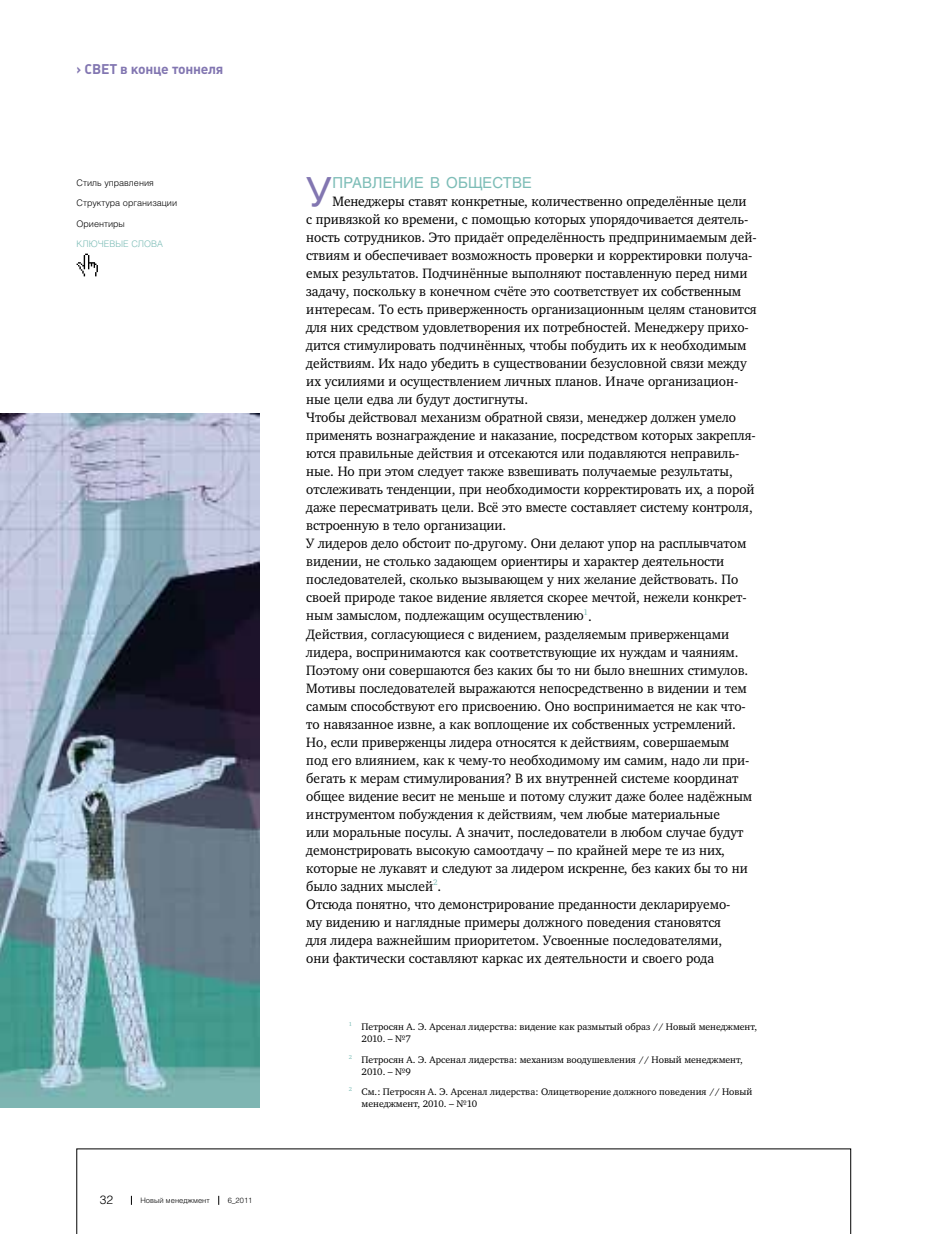
<style>
.page{position:relative;width:936px;height:1234px;background:#fff}
.page>*{position:absolute;margin:0;border:0;box-sizing:border-box;transform-origin:0 0}
.t1{font:39.75px "Helios";color:#8276b1}
.t2{font:15px "Helios";letter-spacing:.01em;color:#7dbdb7}
.t3{font:13.95px/18px "Charter C";letter-spacing:-.005em;color:#000;scale:.96 1}
.t4{font:700 13.95px "Plumb C";letter-spacing:-.015em;color:#8276b1}
.t5{font:300 12px "Helios";color:#000}
.t6{font:9.75px/12px "Charter C";color:#000}
.t7{font:300 9px "Helios";color:#000}
.t8{font:300 9px "Helios";color:#7dbdb7}
.t9{font:300 7.5px "Helios";color:#000}
</style>
<div class="page">
<svg style="left:77px;top:253px;width:21px;height:23px"></svg>
<img style="left:0;top:413px;width:259px;height:693px">
<svg style="left:77px;top:1148px;width:773px;height:85px"></svg>
<p class="t4" style="left:77px;top:61px;width:148px">› Свет в конце тоннеля</p>
<p class="t7" style="left:77px;top:177px;width:79px">Стиль управления</p>
<p class="t7" style="left:77px;top:198px;width:102px">Структура организации</p>
<p class="t7" style="left:77px;top:218px;width:50px">Ориентиры</p>
<p class="t8" style="left:77px;top:239px;width:88px">КЛЮЧЕВЫЕ СЛОВА</p>
<p class="t5" style="left:100px;top:1192px;width:15px">32</p>
<p class="t9" style="left:140px;top:1195px;width:71px">Новый менеджмент</p>
<p class="t9" style="left:228px;top:1195px;width:26px">6_2011</p>
<h1 class="t1" style="left:306px;top:168px;width:27px">У</h1>
<p class="t2" style="left:332px;top:174px;width:201px">правление в обществе</p>
<p class="t3" style="left:306px;top:193px;width:470px;text-indent:26px">Менеджеры ставят конкретные, количественно определённые цели<br>с привязкой ко времени, с помощью которых упорядочивается деятель&shy;ность сотрудников. Это придаёт определённость предпринимаемым дей&shy;ствиям и обеспечивает возможность проверки и корректировки получа&shy;емых результатов. Подчинённые выполняют поставленную перед ними задачу, поскольку в конечном счёте это соответствует их собственным интересам. То есть приверженность организационным целям становится для них средством удовлетворения их потребностей. Менеджеру прихо&shy;дится стимулировать подчинённых, чтобы побудить их к необходимым действиям. Их надо убедить в существовании безусловной связи между их усилиями и осуществлением личных планов. Иначе организацион&shy;ные цели едва ли будут достигнуты.<br>Чтобы действовал механизм обратной связи, менеджер должен умело применять вознаграждение и наказание, посредством которых закрепля&shy;ются правильные действия и отсекаются или подавляются неправиль&shy;ные. Но при этом следует также взвешивать получаемые результаты, отслеживать тенденции, при необходимости корректировать их, а порой даже пересматривать цели. Всё это вместе составляет систему контроля, встроенную в тело организации.<br>У лидеров дело обстоит по-другому. Они делают упор на расплывчатом видении, не столько задающем ориентиры и характер деятельности последователей, сколько вызывающем у них желание действовать. По своей природе такое видение является скорее мечтой, нежели конкрет&shy;ным замыслом, подлежащим осуществлению<sup>1</sup>.<br>Действия, согласующиеся с видением, разделяемым приверженцами лидера, воспринимаются как соответствующие их нуждам и чаяниям.<br>Поэтому они совершаются без каких бы то ни было внешних стимулов.<br>Мотивы последователей выражаются непосредственно в видении и тем самым способствуют его присвоению. Оно воспринимается не как что&shy;то навязанное извне, а как воплощение их собственных устремлений.<br>Но, если приверженцы лидера относятся к действиям, совершаемым<br>под его влиянием, как к чему-то необходимому им самим, надо ли при&shy;бегать к мерам стимулирования? В их внутренней системе координат общее видение весит не меньше и потому служит даже более надёжным инструментом побуждения к действиям, чем любые материальные<br>или моральные посулы. А значит, последователи в любом случае будут демонстрировать высокую самоотдачу – по крайней мере те из них, которые не лукавят и следуют за лидером искренне, без каких бы то ни было задних мыслей<sup>2</sup>.<br>Отсюда понятно, что демонстрирование преданности декларируемо-<br>му видению и наглядные примеры должного поведения становятся<br>для лидера важнейшим приоритетом. Усвоенные последователями,<br>они фактически составляют каркас их деятельности и своего рода</p>
<p class="t6" style="left:361px;top:1020px;width:397px;text-indent:-13px"><sup>1</sup> Петросян А. Э. Арсенал лидерства: видение как размытый образ // Новый менеджмент,<br>2010. – №7</p>
<p class="t6" style="left:361px;top:1053px;width:383px;text-indent:-13px"><sup>2</sup> Петросян А. Э. Арсенал лидерства: механизм воодушевления // Новый менеджмент,<br>2010. – №9</p>
<p class="t6" style="left:361px;top:1085px;width:392px;text-indent:-13px"><sup>2</sup> См.: Петросян А. Э. Арсенал лидерства: Олицетворение должного поведения // Новый менеджмент, 2010. – №10</p>
</div>
